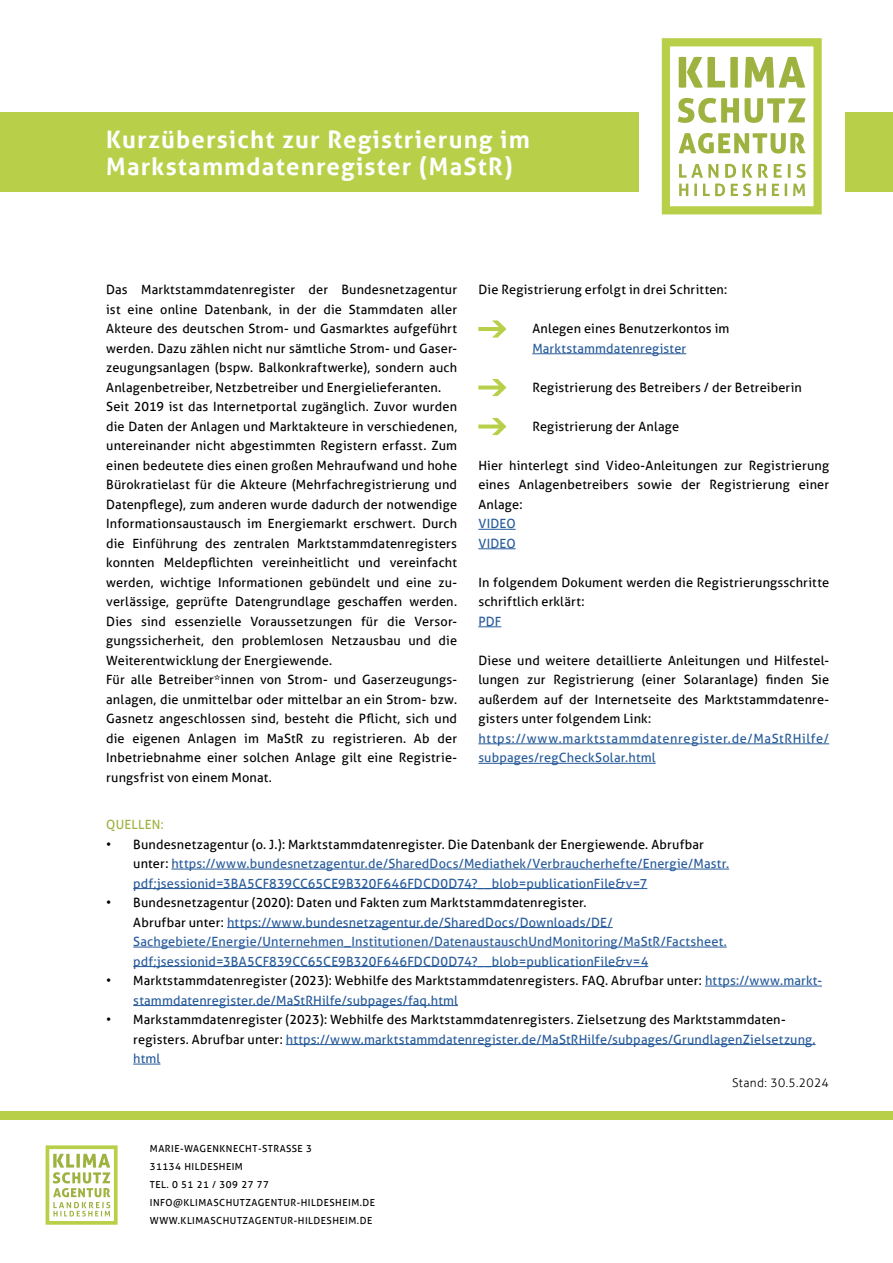
<style>
.page{position:relative;width:893px;height:1263px;background:#fff}
.page>*{position:absolute;margin:0;border:0;box-sizing:border-box;transform-origin:0 0}
.t1{font:700 24px/27px "Aller";letter-spacing:.05em;color:#fff}
.t2{font:12.75px/19.5px "Aller";letter-spacing:.01em;color:#000}
.t3{font:12.75px/19.5px "Aller";letter-spacing:.015em;color:#275b9b}
.t4{font:12.75px/19.5px "Aller";letter-spacing:.05em;color:#275b9b}
.t5{font:12.75px "Aller";letter-spacing:.02em;color:#9db23f}
.t6{font:300 12px "Aller";letter-spacing:.03em;color:#000}
.t7{font:9.75px/18px "Aller";letter-spacing:.05em;color:#000}
.s1{color:#000}
.s2{color:#275b9b}
</style>
<div class="page">
<hr style="left:532px;top:353px;width:154px;height:1px;background:#275b9b">
<hr style="left:478px;top:529px;width:38px;height:1px;background:#275b9b">
<hr style="left:478px;top:548px;width:38px;height:1px;background:#275b9b">
<svg style="left:478px;top:626px;width:23px;height:1px"></svg>
<hr style="left:478px;top:743px;width:351px;height:1px;background:#275b9b">
<hr style="left:478px;top:763px;width:178px;height:1px;background:#275b9b">
<svg style="left:478px;top:320px;width:28px;height:18px"></svg>
<svg style="left:478px;top:379px;width:28px;height:17px"></svg>
<svg style="left:478px;top:418px;width:28px;height:17px"></svg>
<hr style="left:171px;top:869px;width:558px;height:1px;background:#275b9b">
<hr style="left:133px;top:888px;width:514px;height:1px;background:#275b9b">
<hr style="left:227px;top:927px;width:386px;height:1px;background:#275b9b">
<hr style="left:133px;top:947px;width:594px;height:1px;background:#275b9b">
<hr style="left:133px;top:966px;width:515px;height:1px;background:#275b9b">
<hr style="left:705px;top:986px;width:117px;height:1px;background:#275b9b">
<hr style="left:133px;top:1005px;width:325px;height:1px;background:#275b9b">
<hr style="left:286px;top:1044px;width:530px;height:1px;background:#275b9b">
<svg style="left:133px;top:1064px;width:27px;height:1px"></svg>
<div style="left:0;top:113px;width:893px;height:79px;background:#b8d049"></div>
<div style="left:639px;top:0;width:205px;height:236px;background:#fff"></div>
<svg style="left:662px;top:38px;width:160px;height:176px"></svg>
<div style="left:0;top:1112px;width:893px;height:8px;background:#b8d049"></div>
<svg style="left:46px;top:1145px;width:72px;height:80px"></svg>
<h1 class="t1" style="left:106px;top:125px;width:425px">Kurzübersicht zur Registrierung im<br>Markstammdatenregister (MaStR)</h1>
<p class="t2" style="left:106px;top:280px;width:352px">Das Marktstammdatenregister der Bundesnetzagentur ist eine online Datenbank, in der die Stammdaten aller Akteure des deutschen Strom- und Gasmarktes aufgeführt werden. Dazu zählen nicht nur sämtliche Strom- und Gaser&shy;zeugungsanlagen (bspw. Balkonkraftwerke), sondern auch Anlagenbetreiber, Netzbetreiber und Energielieferanten.<br>Seit 2019 ist das Internetportal zugänglich. Zuvor wurden die Daten der Anlagen und Marktakteure in verschiedenen, untereinander nicht abgestimmten Registern erfasst. Zum einen bedeutete dies einen großen Mehraufwand und hohe Bürokratielast für die Akteure (Mehrfachregistrierung und Datenpflege), zum anderen wurde dadurch der notwendige Informationsaustausch im Energiemarkt erschwert. Durch die Einführung des zentralen Marktstammdatenregisters konnten Meldepflichten vereinheitlicht und vereinfacht werden, wichtige Informationen gebündelt und eine zu&shy;verlässige, geprüfte Datengrundlage geschaffen werden.<br>Dies sind essenzielle Voraussetzungen für die Versor&shy;gungssicherheit, den problemlosen Netzausbau und die Weiterentwicklung der Energiewende.<br>Für alle Betreiber*innen von Strom- und Gaserzeugungs&shy;anlagen, die unmittelbar oder mittelbar an ein Strom- bzw.<br>Gasnetz angeschlossen sind, besteht die Pflicht, sich und die eigenen Anlagen im MaStR zu registrieren. Ab der Inbetriebnahme einer solchen Anlage gilt eine Registrie&shy;rungsfrist von einem Monat.</p>
<p class="t2" style="left:478px;top:280px;width:250px">Die Registrierung erfolgt in drei Schritten:</p>
<p class="t2" style="left:532px;top:319px;width:199px">Anlegen eines Benutzerkontos im</p>
<p class="t3" style="left:532px;top:338px;width:155px">Marktstammdatenregister</p>
<p class="t2" style="left:532px;top:377px;width:271px">Registrierung des Betreibers / der Betreiberin</p>
<p class="t2" style="left:532px;top:416px;width:148px">Registrierung der Anlage</p>
<p class="t2" style="left:478px;top:455px;width:352px;text-align:justify">Hier hinterlegt sind Video-Anleitungen zur Registrierung eines Anlagenbetreibers sowie der Registrierung einer Anlage:</p>
<p class="t3" style="left:478px;top:514px;width:39px">VIDEO<br>VIDEO</p>
<p class="t2" style="left:478px;top:572px;width:352px">In folgendem Dokument werden die Registrierungsschritte schriftlich erklärt:</p>
<p class="t3" style="left:478px;top:611px;width:24px">PDF</p>
<p class="t2" style="left:478px;top:650px;width:352px;text-align:justify">Diese und weitere detaillierte Anleitungen und Hilfestel&shy;lungen zur Registrierung (einer Solaranlage) finden Sie außerdem auf der Internetseite des Marktstammdatenre&shy;gisters unter folgendem Link:</p>
<p class="t4" style="left:478px;top:728px;width:352px">https://www.marktstammdatenregister.de/MaStRHilfe/ subpages/regCheckSolar.html</p>
<p class="t5" style="left:106px;top:817px;width:59px">QUELLEN:</p>
<p class="t3" style="left:133px;top:834px;width:597px;text-indent:-27px"><span class="s1">• Bundesnetzagentur (o. J.): Marktstammdatenregister. Die Datenbank der Energiewende. Abrufbar unter:</span> https://www.bundesnetzagentur.de/SharedDocs/Mediathek/Verbraucherhefte/Energie/Mastr. pdf;jsessionid=3BA5CF839CC65CE9B320F646FDCD0D74?__blob=publicationFile&amp;v=7</p>
<p class="t3" style="left:133px;top:893px;width:595px;text-indent:-27px"><span class="s1">• Bundesnetzagentur (2020): Daten und Fakten zum Marktstammdatenregister.<br>Abrufbar unter:</span> https://www.bundesnetzagentur.de/SharedDocs/Downloads/DE/ Sachgebiete/Energie/Unternehmen_Institutionen/DatenaustauschUndMonitoring/MaStR/Factsheet. pdf;jsessionid=3BA5CF839CC65CE9B320F646FDCD0D74?__blob=publicationFile&amp;v=4</p>
<p class="t2" style="left:133px;top:971px;width:690px;text-indent:-27px">• Marktstammdatenregister (2023): Webhilfe des Marktstammdatenregisters. FAQ. Abrufbar unter: <span class="s2">https://www.markt&shy;stammdatenregister.de/MaStRHilfe/subpages/faq.html</span></p>
<p class="t2" style="left:133px;top:1010px;width:684px;text-indent:-27px">• Markstammdatenregister (2023): Webhilfe des Marktstammdatenregisters. Zielsetzung des Marktstammdaten&shy;registers. Abrufbar unter: <span class="s2">https://www.marktstammdatenregister.de/MaStRHilfe/subpages/GrundlagenZielsetzung. html</span></p>
<p class="t7" style="left:150px;top:1140px;width:164px">MARIE-WAGENKNECHT-STRASSE 3<br>31134 HILDESHEIM</p>
<p class="t7" style="left:150px;top:1176px;width:227px">TEL. 0 51 21 / 309 27 77<br>INFO@KLIMASCHUTZAGENTUR-HILDESHEIM.DE<br>WWW.KLIMASCHUTZAGENTUR-HILDESHEIM.DE</p>
<p class="t6" style="left:732px;top:1075px;width:98px">Stand: 30.5.2024</p>
</div>
